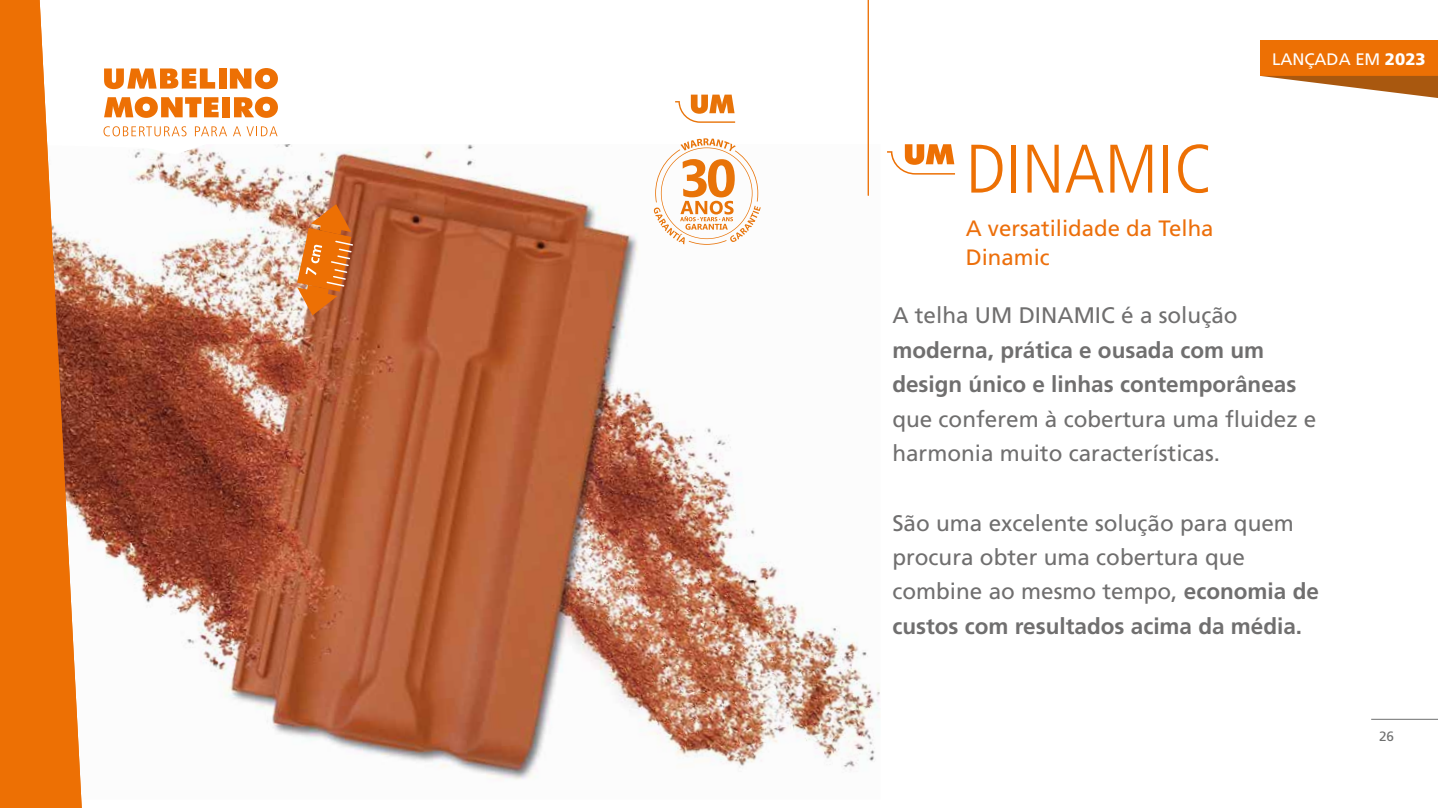
<style>
.page{position:relative;width:1438px;height:808px;background:#fff}
.page>*{position:absolute;margin:0;border:0;box-sizing:border-box;transform-origin:0 0}
.t1{font:22.5px/34.5px "Frutiger LT Std";color:#706f6f}
.t2{font:700 22.5px/34.5px "Frutiger LT Std";color:#706f6f}
.t3{font:22.2px/29.5px "Frutiger LT Std";color:#ec6f0b}
.t4{font:16.65px "Frutiger LT Std";color:#fff}
.t5{font:13.5px "Frutiger LT Std";color:#6e6f6f}
.s1{font-weight:900}
.s2{font-weight:700}
</style>
<div class="page">
<hr style="left:1370px;top:719px;width:67px;height:1px;background:#6e6f6f">
<img style="left:82px;top:144px;width:798px;height:636px">
<svg style="left:887px;top:144px;width:67px;height:31px"></svg>
<svg style="left:971px;top:145px;width:31px;height:48px"></svg>
<hr style="left:1011px;top:145px;width:4px;height:48px;background:#ed7004">
<svg style="left:1027px;top:145px;width:31px;height:48px"></svg>
<svg style="left:1065px;top:145px;width:38px;height:48px"></svg>
<svg style="left:1110px;top:145px;width:42px;height:48px"></svg>
<div style="left:1163px;top:145px;width:5px;height:48px;background:#ed7004"></div>
<svg style="left:1178px;top:144px;width:29px;height:49px"></svg>
<hr style="left:867px;top:0;width:1px;height:196px;background:#ed7004">
<svg style="left:0;top:0;width:82px;height:808px;fill:#ed7004"></svg>
<svg style="left:675px;top:95px;width:60px;height:28px"></svg>
<svg style="left:653px;top:138px;width:107px;height:107px"></svg>
<svg style="left:103px;top:126px;width:83px;height:10px"></svg>
<svg style="left:233px;top:126px;width:44px;height:10px"></svg>
<svg style="left:195px;top:126px;width:32px;height:10px"></svg>
<svg style="left:104px;top:68px;width:111px;height:21px"></svg>
<div style="left:218px;top:68px;width:8px;height:21px;background:#ed7004"></div>
<svg style="left:230px;top:68px;width:48px;height:21px"></svg>
<svg style="left:104px;top:97px;width:114px;height:21px"></svg>
<div style="left:222px;top:97px;width:8px;height:20px;background:#ed7004"></div>
<svg style="left:234px;top:97px;width:44px;height:21px"></svg>
<div style="left:1259px;top:40px;width:178px;height:36px;background:#ed7004"></div>
<svg style="left:1261px;top:76px;width:176px;height:22px"></svg>
<img style="left:297px;top:204px;width:57px;height:111px">
<p class="t3" style="left:965px;top:213px;width:249px">A versatilidade da Telha<br>Dinamic</p>
<p class="t4" style="left:1271px;top:49px;width:155px">LANÇADA EM <span class="s1">2023</span></p>
<p class="t1" style="left:892px;top:298px;width:347px">A telha UM DINAMIC é a solução</p>
<p class="t2" style="left:892px;top:333px;width:405px">moderna, prática e ousada com um design único e linhas contemporâneas</p>
<p class="t1" style="left:892px;top:402px;width:425px">que conferem à cobertura uma fluidez e harmonia muito características.</p>
<p class="t1" style="left:892px;top:505px;width:428px">São uma excelente solução para quem procura obter uma cobertura que combine ao mesmo tempo, <span class="s2">economia de custos com resultados acima da média.</span></p>
<p class="t5" style="left:1378px;top:728px;width:17px">26</p>
</div>
